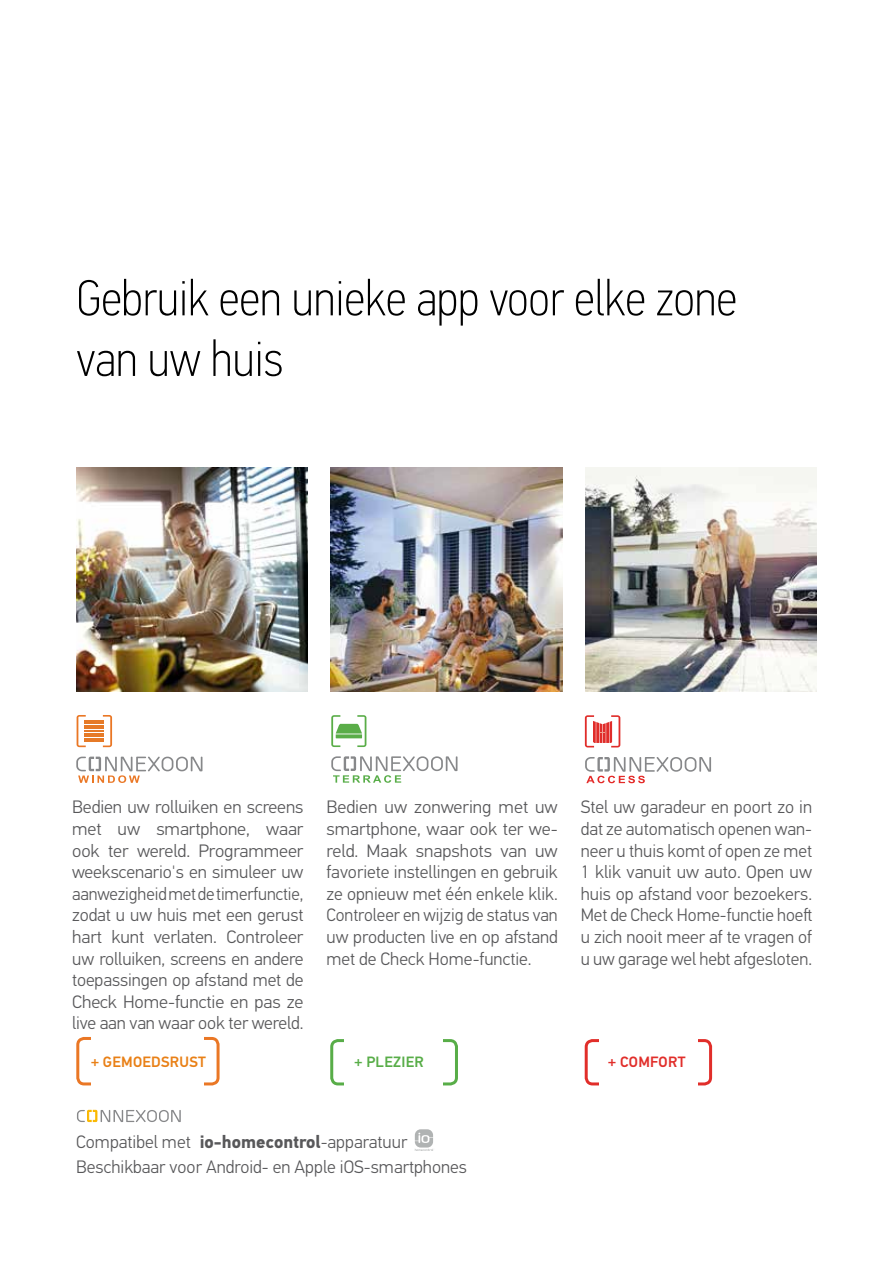
<style>
.page{position:relative;width:893px;height:1263px;background:#fff}
.page>*{position:absolute;margin:0;border:0;box-sizing:border-box;transform-origin:0 0}
.t1{font:100 50.55px/60.6px "PF Din Text Cond Pro";color:#000}
.t2{font:300 18px/21.6px "PF Din Text Pro";color:#58585a;text-align:justify}
.t3{font:500 15px "PF Din Text Pro";letter-spacing:.02em;color:#e98016}
.t4{font:500 15px "PF Din Text Pro";letter-spacing:.02em;color:#58ad48}
.t5{font:500 15px "PF Din Text Pro";letter-spacing:.02em;color:#e12e2a}
.s1{font-weight:700}
</style>
<div class="page">
<img style="left:77px;top:468px;width:231px;height:223px">
<img style="left:331px;top:468px;width:231px;height:223px">
<img style="left:585px;top:468px;width:231px;height:223px">
<svg style="left:415px;top:1129px;width:18px;height:22px"></svg>
<svg style="left:77px;top:1109px;width:104px;height:13px"></svg>
<svg style="left:77px;top:715px;width:35px;height:32px"></svg>
<hr style="left:85px;top:720px;width:19px;height:4px;background:#e67a27">
<svg style="left:76px;top:757px;width:126px;height:26px"></svg>
<svg style="left:331px;top:715px;width:35px;height:32px"></svg>
<svg style="left:331px;top:756px;width:126px;height:27px"></svg>
<svg style="left:585px;top:715px;width:35px;height:32px"></svg>
<svg style="left:585px;top:757px;width:126px;height:26px"></svg>
<div style="left:76px;top:1037px;width:144px;height:48px;border:3px solid #ea7725;border-radius:6px"></div>
<div style="left:330px;top:1039px;width:128px;height:46px;border:3px solid #58ad48;border-radius:6px"></div>
<div style="left:585px;top:1039px;width:127px;height:46px;border:3px solid #e12e2a;border-radius:6px"></div>
<div style="left:599px;top:1027px;width:99px;height:17px;background:#fff"></div>
<div style="left:599px;top:1069px;width:99px;height:18px;background:#fff"></div>
<div style="left:344px;top:1027px;width:99px;height:17px;background:#fff"></div>
<div style="left:344px;top:1069px;width:99px;height:18px;background:#fff"></div>
<div style="left:91px;top:1030px;width:113px;height:11px;background:#fff"></div>
<div style="left:91px;top:1074px;width:113px;height:17px;background:#fff"></div>
<h1 class="t1" style="left:77px;top:267px;width:662px">Gebruik een unieke app voor elke zone van uw huis</h1>
<p class="t2" style="left:72px;top:797px;width:233px">Bedien uw rolluiken en screens met uw smartphone, waar ook ter wereld. Programmeer weekscenario's en simuleer uw aanwezigheid met de timerfunctie, zodat u uw huis met een gerust hart kunt verlaten. Controleer uw rolluiken, screens en andere toepassingen op afstand met de Check Home-functie en pas ze live aan van waar ook ter wereld.</p>
<p class="t2" style="left:326px;top:797px;width:233px">Bedien uw zonwering met uw smartphone, waar ook ter we&shy;reld. Maak snapshots van uw favoriete instellingen en gebruik ze opnieuw met één enkele klik.<br>Controleer en wijzig de status van uw producten live en op afstand met de Check Home-functie.</p>
<p class="t2" style="left:581px;top:797px;width:233px">Stel uw garadeur en poort zo in dat ze automatisch openen wan&shy;neer u thuis komt of open ze met 1 klik vanuit uw auto. Open uw huis op afstand voor bezoekers.<br>Met de Check Home-functie hoeft u zich nooit meer af te vragen of u uw garage wel hebt afgesloten.</p>
<p class="t3" style="left:91px;top:1052px;width:117px">+ GEMOEDSRUST</p>
<p class="t4" style="left:355px;top:1052px;width:71px">+ PLEZIER</p>
<p class="t5" style="left:608px;top:1052px;width:79px">+ COMFORT</p>
<p class="t2" style="left:76px;top:1129px;width:392px;line-height:25px">Compatibel met <span class="s1">io-homecontrol</span>-apparatuur<br>Beschikbaar voor Android- en Apple iOS-smartphones</p>
</div>
